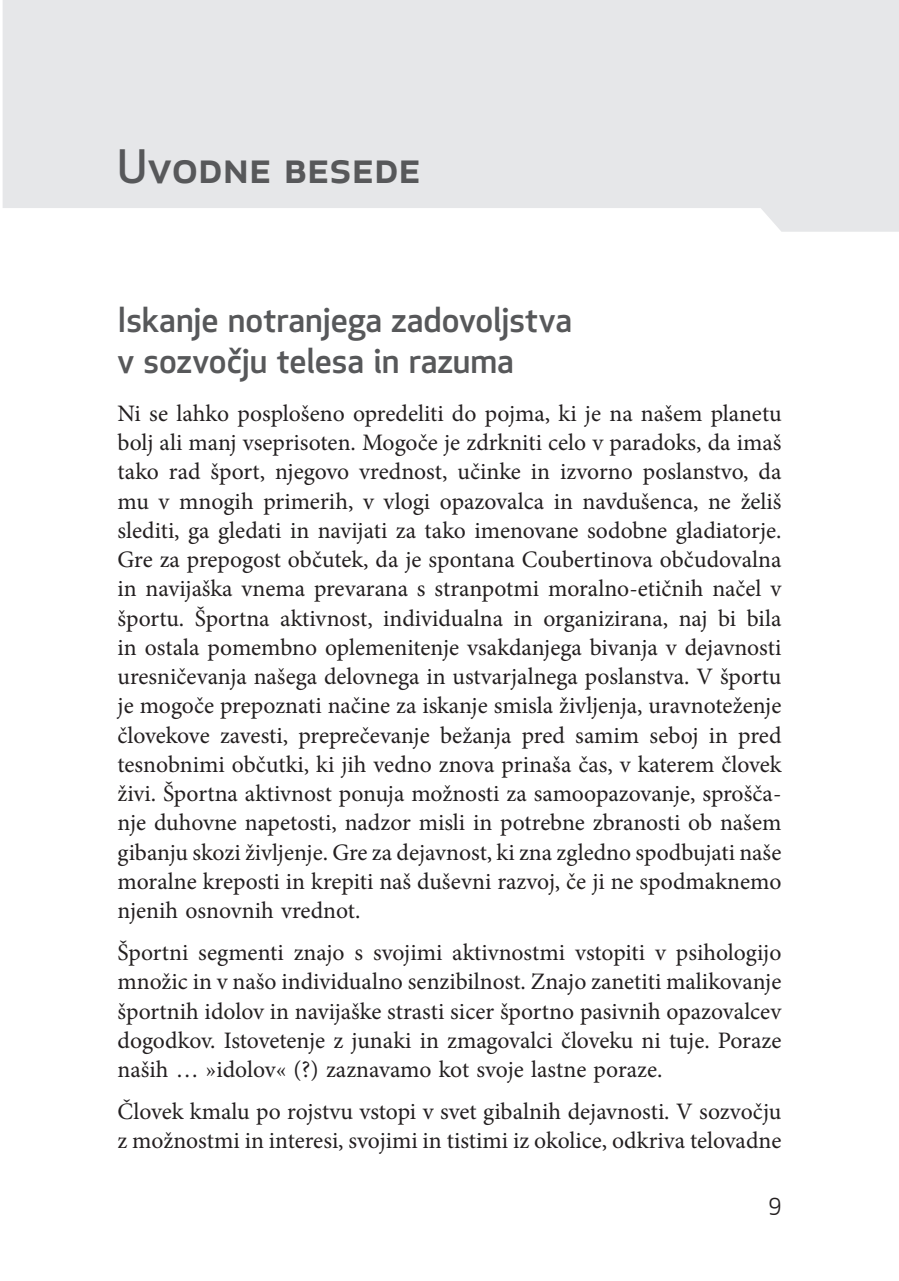
<style>
.page{position:relative;width:899px;height:1281px;background:#fff}
.page>*{position:absolute;margin:0;border:0;box-sizing:border-box;transform-origin:0 0}
.t1{font:500 45px "Apex New";letter-spacing:-.005em;color:#57585a}
.t2{font:500 33.75px/40.5px "Apex New";letter-spacing:-.005em;color:#57585a}
.t3{font:23.62px/29.2px "Minion Pro";color:#231f20;text-align:justify}
.t4{font:22.5px "Apex New";color:#231f20}
</style>
<div class="page">
<svg style="left:3px;top:0;width:895px;height:232px;background:#e8e9ea"></svg>
<svg style="left:894px;top:0;width:5px;height:4px"></svg>
<h1 class="t1" style="left:117px;top:137px;width:305px">Uvodne besede</h1>
<h2 class="t2" style="left:117px;top:299px;width:456px">Iskanje notranjega zadovoljstva v sozvočju telesa in razuma</h2>
<p class="t3" style="left:117px;top:399px;width:665px">Ni se lahko posplošeno opredeliti do pojma, ki je na našem planetu bolj ali manj vseprisoten. Mogoče je zdrkniti celo v paradoks, da imaš tako rad šport, njegovo vrednost, učinke in izvorno poslanstvo, da mu v mnogih primerih, v vlogi opazovalca in navdušenca, ne želiš slediti, ga gledati in navijati za tako imenovane sodobne gladiatorje.<br>Gre za prepogost občutek, da je spontana Coubertinova občudovalna in navijaška vnema prevarana s stranpotmi moralno-etičnih načel v športu. Športna aktivnost, individualna in organizirana, naj bi bila in ostala pomembno oplemenitenje vsakdanjega bivanja v dejavnosti uresničevanja našega delovnega in ustvarjalnega poslanstva. V športu je mogoče prepoznati načine za iskanje smisla življenja, uravnoteženje človekove zavesti, preprečevanje bežanja pred samim seboj in pred tesnobnimi občutki, ki jih vedno znova prinaša čas, v katerem človek živi. Športna aktivnost ponuja možnosti za samoopazovanje, sprošča&shy;nje duhovne napetosti, nadzor misli in potrebne zbranosti ob našem gibanju skozi življenje. Gre za dejavnost, ki zna zgledno spodbujati naše moralne kreposti in krepiti naš duševni razvoj, če ji ne spodmaknemo njenih osnovnih vrednot.</p>
<p class="t3" style="left:117px;top:938px;width:665px">Športni segmenti znajo s svojimi aktivnostmi vstopiti v psihologijo množic in v našo individualno senzibilnost. Znajo zanetiti malikovanje športnih idolov in navijaške strasti sicer športno pasivnih opazovalcev dogodkov. Istovetenje z junaki in zmagovalci človeku ni tuje. Poraze naših … »idolov« (?) zaznavamo kot svoje lastne poraze.</p>
<p class="t3" style="left:117px;top:1097px;width:665px">Človek kmalu po rojstvu vstopi v svet gibalnih dejavnosti. V sozvočju z možnostmi in interesi, svojimi in tistimi iz okolice, odkriva telovadne</p>
<p class="t4" style="left:768px;top:1190px;width:14px">9</p>
</div>
